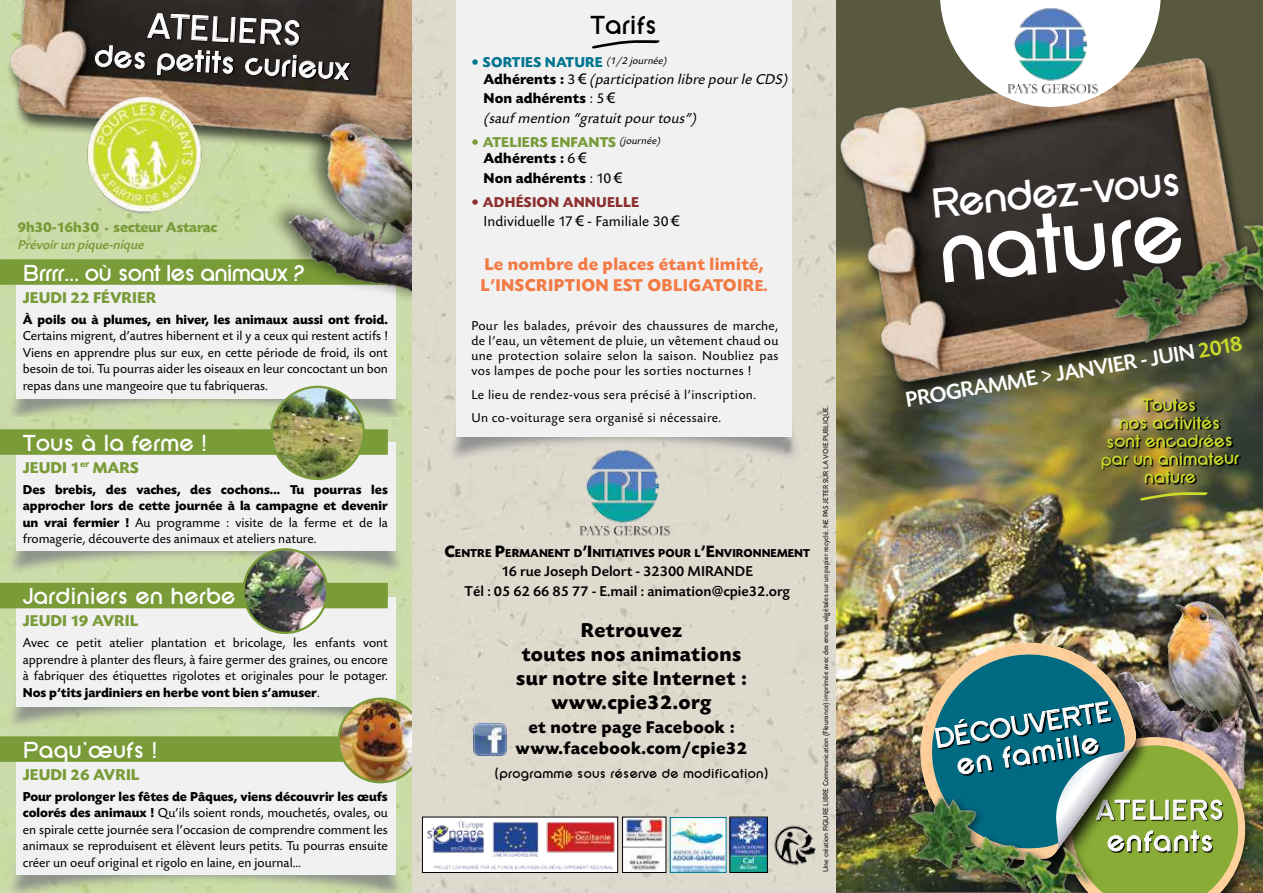
<style>
.page{position:relative;width:1263px;height:893px;background:#fff}
.page>*{position:absolute;margin:0;border:0;box-sizing:border-box;transform-origin:0 0}
.t1{font:700 87px "SF New Republic";color:#fff}
.t2{font:700 43.5px "SF New Republic";color:#fff}
.t3{font:36px "SF New Republic";color:#fff}
.t4{font:31.5px "SF New Republic";color:#fff}
.t5{font:30px "SF New Republic";letter-spacing:.03em;color:#fff}
.t6{font:28.5px "SF New Republic";letter-spacing:.03em;color:#fff}
.t7{font:700 27px "SF New Republic";color:#000}
.t8{font:700 24px "SF New Republic";color:#fff}
.t9{font:700 24px "SF New Republic";letter-spacing:-.04em;color:#fff}
.t10{font:500 22.5px "Today SB";color:#fff}
.t11{font:700 21px/24px "Today SB";letter-spacing:.02em;color:#000;text-align:center}
.t12{font:700 18px/21px "Today SB";letter-spacing:.02em;color:#f47a44}
.t13{font:700 18px/18px "SF New Republic";letter-spacing:-.02em;color:#cbdb2a;text-align:center}
.t14{font:700 18px/21px "Today SB";letter-spacing:.02em;color:#000;text-align:center}
.t15{font:700 16.5px "Today SB";color:#799b38}
.t16{font:italic 15px/16.5px "Today SB";color:#000}
.t17{font:500 15px/19.5px "Today SB";color:#000;text-align:center}
.t18{font:700 15px/16.5px "Today SB";color:#799b38}
.t19{font:15px/19.5px "Today SB";letter-spacing:.01em;color:#000}
.t20{font:700 15px "Today SB";letter-spacing:.01em;color:#000}
.t21{font:13.5px/16.5px "Today SB";color:#000;text-align:justify}
.t22{font:700 13.5px/16.5px "Today SB";color:#000;text-align:justify}
.t23{font:13.5px/23.5px "Today SB";letter-spacing:.03em;color:#000}
.t24{font:700 13.5px "SF New Republic";letter-spacing:.02em;color:#000}
.t25{font:italic 500 13.5px "Today SB";color:#799b38}
.t26{font:700 12.15px "Today SB";color:#000}
.t27{font:7.5px "Today SB";color:#000}
.s1{font-weight:400}
.s2{font-weight:700}
.s3{font-weight:700;font-style:normal;color:#007590}
.s4{font-weight:700;font-style:normal}
.s5{font-style:normal}
.s6{font-family:"Frutiger";font-style:normal}
.s7{color:#000}
.s8{font-weight:400;color:#000}
.s9{font-family:"Frutiger";font-weight:400;color:#000}
.s10{font-family:"Frutiger";font-weight:400}
.s11{font-weight:700;color:#8d3030}
.s12{font-family:"Frutiger"}
.s13{font-size:16.5px}
.s14{font-size:17.25px}
.s15{color:#cbdb2a}
</style>
<div class="page">
<img style="left:0;top:0;width:837px;height:893px">
<img style="left:257px;top:335px;width:156px;height:82px">
<img style="left:0;top:320px;width:257px;height:97px">
<div style="left:16px;top:274px;width:380px;height:125px;background:#f1f1f2"></div>
<img style="left:327px;top:472px;width:86px;height:102px">
<img style="left:0;top:472px;width:244px;height:102px">
<div style="left:16px;top:442px;width:380px;height:109px;background:#f1f1f2"></div>
<img style="left:257px;top:627px;width:156px;height:107px">
<img style="left:0;top:627px;width:257px;height:107px">
<div style="left:16px;top:597px;width:380px;height:109px;background:#f1f1f2"></div>
<img style="left:257px;top:796px;width:156px;height:97px">
<img style="left:0;top:796px;width:257px;height:97px">
<div style="left:16px;top:752px;width:380px;height:123px;background:#f1f1f2"></div>
<div style="left:0;top:259px;width:388px;height:26px;background:#799b38"></div>
<div style="left:0;top:429px;width:388px;height:26px;background:#799b38"></div>
<div style="left:0;top:583px;width:388px;height:25px;background:#799b38"></div>
<div style="left:0;top:736px;width:388px;height:26px;background:#799b38"></div>
<img style="left:0;top:0;width:456px;height:189px">
<svg style="left:95px;top:13px;width:255px;height:89px;background:#443e39"></svg>
<img style="left:82px;top:86px;width:126px;height:134px">
<img style="left:339px;top:699px;width:83px;height:83px;border-radius:42px">
<div style="left:337px;top:698px;width:86px;height:85px;border:2px solid #799b38;border-radius:50%"></div>
<img style="left:244px;top:549px;width:83px;height:84px">
<div style="left:242px;top:548px;width:86px;height:86px;border:2px solid #799b38;border-radius:50%"></div>
<img style="left:272px;top:387px;width:92px;height:92px;border-radius:46px">
<div style="left:270px;top:386px;width:95px;height:94px;border:2px solid #799b38;border-radius:50%"></div>
<img style="left:234px;top:63px;width:222px;height:272px">
<img style="left:837px;top:399px;width:426px;height:493px">
<img style="left:1097px;top:569px;width:166px;height:219px">
<img style="left:624px;top:819px;width:40px;height:52px">
<div style="left:622px;top:817px;width:44px;height:56px;border:1px solid #000"></div>
<img style="left:424px;top:819px;width:192px;height:51px">
<div style="left:422px;top:817px;width:196px;height:56px;border:1px solid #000"></div>
<img style="left:732px;top:819px;width:33px;height:52px">
<img style="left:770px;top:819px;width:50px;height:51px">
<img style="left:672px;top:819px;width:52px;height:52px">
<div style="left:670px;top:817px;width:56px;height:56px;border:1px solid #007590"></div>
<img style="left:669px;top:352px;width:167px;height:126px">
<img style="left:411px;top:352px;width:258px;height:126px">
<div style="left:456px;top:0;width:336px;height:437px;background:#f1f1f2"></div>
<img style="left:473px;top:723px;width:33px;height:33px">
<img style="left:822px;top:36px;width:441px;height:363px">
<svg style="left:940px;top:0;width:221px;height:107px"></svg>
<img style="left:1003px;top:6px;width:97px;height:91px">
<img style="left:576px;top:448px;width:97px;height:90px">
<div style="left:1059px;top:736px;width:199px;height:157px;background:#000;opacity:.65"></div>
<svg style="left:914px;top:637px;width:221px;height:6px"></svg>
<img style="left:912px;top:643px;width:224px;height:88px">
<img style="left:925px;top:647px;width:321px;height:246px">
<img style="left:891px;top:731px;width:231px;height:162px">
<img style="left:1077px;top:159px;width:186px;height:194px">
<img style="left:1102px;top:399px;width:139px;height:86px">
<svg style="left:1139px;top:492px;width:70px;height:9px"></svg>
<svg style="left:592px;top:40px;width:68px;height:9px"></svg>
<h3 class="t3" style="left:150px;top:6px;width:155px;rotate:3deg">Ateliers</h3>
<h3 class="t4" style="left:95px;top:39px;width:257px;rotate:3deg">des petits curieux</h3>
<p class="t18" style="left:17px;top:219px;width:201px">9h30-16h30 · secteur Astarac</p>
<p class="t25" style="left:17px;top:237px;width:131px">Prévoirun pique-nique</p>
<h3 class="t9" style="left:23px;top:260px;width:284px">Brrrr... où sont les animaux ?</h3>
<p class="t15" style="left:23px;top:288px;width:135px">jeudi 22 février</p>
<p class="t22" style="left:23px;top:311px;width:367px">À poils ou à plumes, en hiver, les animaux aussi ont froid.</p>
<p class="t21" style="left:23px;top:328px;width:367px">Certains migrent, d’autres hibernent et il y a ceux qui restent actifs !<br>Viens en apprendre plus sur eux, en cette période de froid, ils ont besoin de toi. Tu pourras aider les oiseaux en leur concoctant un bon repas dans une mangeoire que tu fabriqueras.</p>
<h3 class="t8" style="left:23px;top:430px;width:186px">Tous à la ferme !</h3>
<p class="t15" style="left:23px;top:459px;width:118px">jeudi 1<sup>er</sup> mars</p>
<p class="t22" style="left:23px;top:481px;width:367px">Des brebis, des vaches, des cochons... Tu pourras les approcher lors de cette journée à la campagne et devenir un vrai fermier ! <span class="s1">Au programme : visite de la ferme et de la fromagerie, découverte des animaux et ateliers nature.</span></p>
<h3 class="t8" style="left:23px;top:583px;width:214px">Jardiniers en herbe</h3>
<p class="t15" style="left:23px;top:612px;width:117px">jeudi 19 avril</p>
<p class="t21" style="left:23px;top:635px;width:367px">Avec ce petit atelier plantation et bricolage, les enfants vont apprendre à planter des fleurs, à faire germer des graines, ou encore à fabriquer des étiquettes rigolotes et originales pour le potager.<br><span class="s2">Nos p’tits jardiniers en herbe vont bien s’amuser</span>.</p>
<h3 class="t8" style="left:23px;top:737px;width:136px">Paqu’œufs !</h3>
<p class="t15" style="left:23px;top:766px;width:118px">jeudi 26 avril</p>
<p class="t21" style="left:23px;top:788px;width:366px"><span class="s2">Pour prolonger les fêtes de Pâques, viens découvrir les œufs colorés des animaux !</span> Qu’ils soient ronds, mouchetés, ovales, ou en spirale cette journée sera l’occasion de comprendre comment les animaux se reproduisent et élèvent leurs petits. Tu pourras ensuite créer un oeuf original et rigolo en laine, en journal…</p>
<h3 class="t7" style="left:590px;top:11px;width:68px">Tarifs</h3>
<p class="t16" style="left:483px;top:55px;width:309px;text-indent:-13px"><span class="s3">• Sort ies n at ure</span> <sup>(1/2</sup> <sup>journée)<br></sup><span class="s4">A d h é r e n t s :</span> <span class="s5">3</span> <span class="s6">€</span> (participation libre pourle CDS)</p>
<p class="t16" style="left:483px;top:89px;width:217px;line-height:19.5px"><span class="s4">Non adhérents</span> <span class="s5">: 5</span> <span class="s6">€<br></span>(sauf mention “gratuitpourtous”)</p>
<p class="t18" style="left:483px;top:134px;width:180px;text-indent:-13px">• ateliers en fants <sup>(journée)<br></sup><span class="s7">Adhérents :</span> <span class="s8">6</span> <span class="s9">€</span></p>
<p class="t20" style="left:483px;top:170px;width:140px">Non adhérents <span class="s1">: 10</span> <span class="s10">€</span></p>
<p class="t19" style="left:483px;top:193px;width:197px;text-indent:-13px"><span class="s11">• Adhésion annuelle<br></span>Individuelle 17 <span class="s12">€</span> - Familiale 30 <span class="s12">€</span></p>
<h3 class="t12" style="left:480px;top:254px;width:289px">Le nombre de places étant limité, l’inscription est obligatoir<span class="s13">e.</span></h3>
<p class="t21" style="left:471px;top:319px;width:309px;line-height:15px">Pour les balades, prévoir des chaussures de marche, de l’eau, un vêtement de pluie, un vêtement chaud ou une protection solaire selon la saison. Noubliez pas vos lampes de poche pour les sorties nocturnes !</p>
<p class="t23" style="left:471px;top:383px;width:286px">Le lieu de rendez-vous sera précisé à l’inscription.<br>Un co-voiturage sera organisé si nécessaire.</p>
<p class="t26" style="left:444px;top:546px;width:367px"><span class="s14">C</span>ENTRE <span class="s14">P</span>ERMANENT D<span class="s14">’I</span>NITIATIVES POUR L<span class="s14">’E</span>NVIRONNEMENT</p>
<p class="t17" style="left:465px;top:562px;width:327px">16 rue Joseph Delort - 32300 MIRANDE<br>Tél : 05 62 66 85 77 - E.mail : animation@cpie32.org</p>
<h3 class="t11" style="left:516px;top:619px;width:232px">Retrouvez<br>toutes nos animations sur notre site Internet : www.cpie32.org</h3>
<h3 class="t14" style="left:516px;top:717px;width:233px">et notre page Facebook : www.facebook.com/cpie32</h3>
<p class="t24" style="left:494px;top:767px;width:276px">(programme sous réserve de modification)</p>
<p class="t27" style="left:822px;top:872px;width:467px;rotate:-90deg">Une création FIGURE LIBRE Communication (Fleurance) imprimée avec des encres végétales sur un papier recyclé. NE PAS JETER SUR LA VOIE PUBLIQUE.</p>
<h2 class="t2" style="left:929px;top:180px;width:252px;rotate:-5deg">Rendez-vous</h2>
<h1 class="t1" style="left:934px;top:206px;width:248px;rotate:-5deg">nature</h1>
<h3 class="t10" style="left:1039px;top:364px;width:206px;rotate:-9deg">&gt; jan vier - juin <span class="s15">2018</span></h3>
<h3 class="t13" style="left:1101px;top:396px;width:140px">Toutes<br>nos activités sont encadrées par un animateur nature</h3>
<h3 class="t10" style="left:904px;top:387px;width:76px;rotate:-9deg">pr ogramme</h3>
<h3 class="t6" style="left:932px;top:723px;width:180px;rotate:-9deg">découverte</h3>
<h3 class="t5" style="left:954px;top:749px;width:145px;rotate:-9deg">en famille</h3>
<h3 class="t6" style="left:1097px;top:795px;width:129px">Ateliers</h3>
<h3 class="t5" style="left:1107px;top:825px;width:108px">enfants</h3>
</div>
